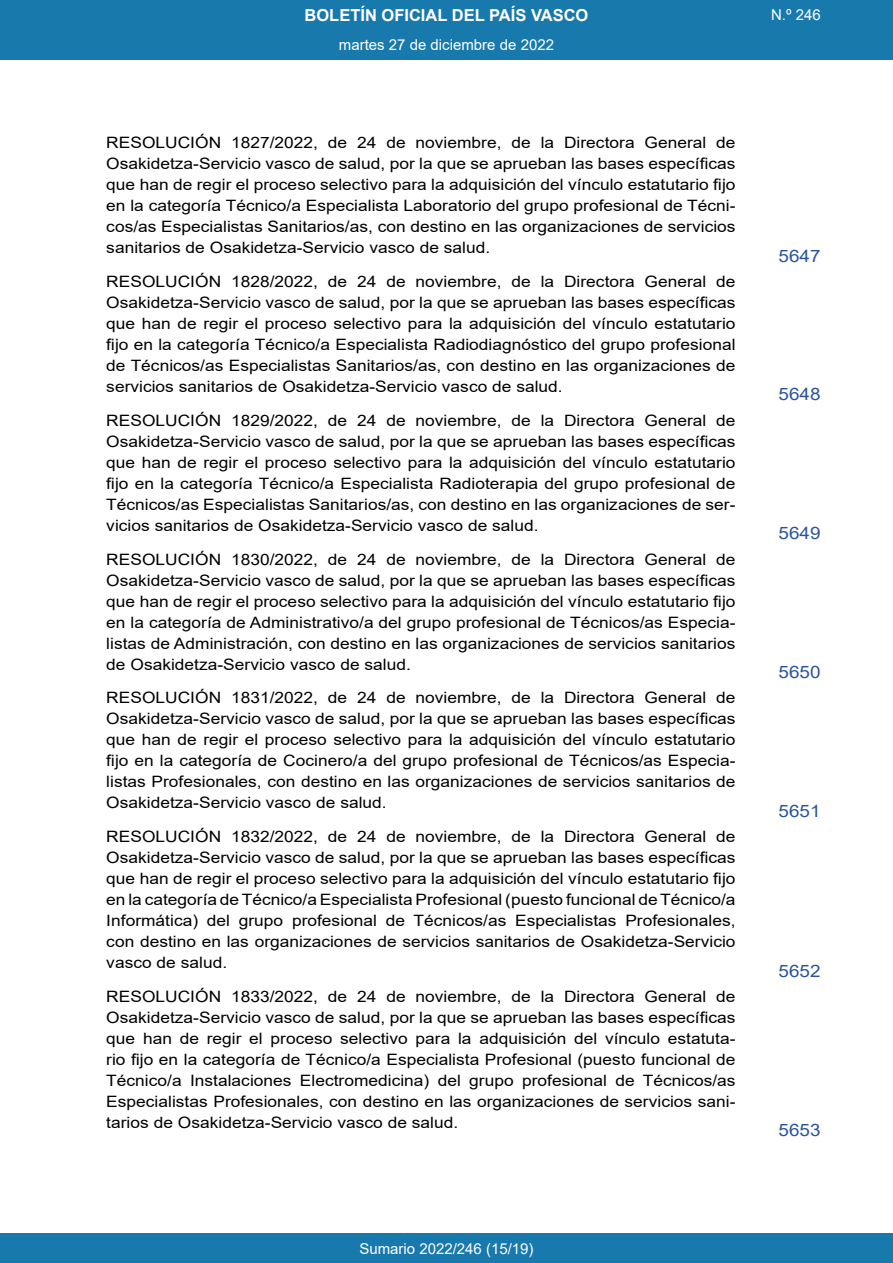
<style>
.page{position:relative;width:893px;height:1263px;background:#fff}
.page>*{position:absolute;margin:0;border:0;box-sizing:border-box;transform-origin:0 0}
.BOPVSumarioOrden{font:17.1px "Arial";color:#29549a;scale:1.11 1}
.t1{font:700 16.5px "Arial";color:#fff}
.BOPVSumarioTitulo{font:15.6px/21px "Arial";color:#000;text-align:justify;scale:1.11 1}
.t2{font:15px "Arial";color:#fff}
</style>
<div class="page">
<div style="left:0;top:1233px;width:893px;height:30px;background:#1879ad"></div>
<div style="left:0;top:0;width:893px;height:60px;background:#1879ad"></div>
<p class="t1" style="left:305px;top:3px;width:285px">BOLETÍN OFICIAL DEL PAÍS VASCO</p>
<p class="t2" style="left:771px;top:5px;width:51px">N.º 246</p>
<p class="t2" style="left:339px;top:35px;width:217px">martes 27 de diciembre de 2022</p>
<p class="BOPVSumarioTitulo" style="left:106px;top:132px;width:568px">RESOLUCIÓN 1827/2022, de 24 de noviembre, de la Directora General de Osakidetza-Servicio vasco de salud, por la que se aprueban las bases específicas que han de regir el proceso selectivo para la adquisición del vínculo estatutario fijo en la categoría Técnico/a Especialista Laboratorio del grupo profesional de Técni&shy;cos/as Especialistas Sanitarios/as, con destino en las organizaciones de servicios sanitarios de Osakidetza-Servicio vasco de salud.</p>
<p class="BOPVSumarioTitulo" style="left:106px;top:271px;width:568px">RESOLUCIÓN 1828/2022, de 24 de noviembre, de la Directora General de Osakidetza-Servicio vasco de salud, por la que se aprueban las bases específicas que han de regir el proceso selectivo para la adquisición del vínculo estatutario fijo en la categoría Técnico/a Especialista Radiodiagnóstico del grupo profesional de Técnicos/as Especialistas Sanitarios/as, con destino en las organizaciones de servicios sanitarios de Osakidetza-Servicio vasco de salud.</p>
<p class="BOPVSumarioTitulo" style="left:106px;top:410px;width:568px">RESOLUCIÓN 1829/2022, de 24 de noviembre, de la Directora General de Osakidetza-Servicio vasco de salud, por la que se aprueban las bases específicas que han de regir el proceso selectivo para la adquisición del vínculo estatutario fijo en la categoría Técnico/a Especialista Radioterapia del grupo profesional de Técnicos/as Especialistas Sanitarios/as, con destino en las organizaciones de ser&shy;vicios sanitarios de Osakidetza-Servicio vasco de salud.</p>
<p class="BOPVSumarioTitulo" style="left:106px;top:548px;width:568px">RESOLUCIÓN 1830/2022, de 24 de noviembre, de la Directora General de Osakidetza-Servicio vasco de salud, por la que se aprueban las bases específicas que han de regir el proceso selectivo para la adquisición del vínculo estatutario fijo en la categoría de Administrativo/a del grupo profesional de Técnicos/as Especia&shy;listas de Administración, con destino en las organizaciones de servicios sanitarios de Osakidetza-Servicio vasco de salud.</p>
<p class="BOPVSumarioTitulo" style="left:106px;top:687px;width:568px">RESOLUCIÓN 1831/2022, de 24 de noviembre, de la Directora General de Osakidetza-Servicio vasco de salud, por la que se aprueban las bases específicas que han de regir el proceso selectivo para la adquisición del vínculo estatutario fijo en la categoría de Cocinero/a del grupo profesional de Técnicos/as Especia&shy;listas Profesionales, con destino en las organizaciones de servicios sanitarios de Osakidetza-Servicio vasco de salud.</p>
<p class="BOPVSumarioTitulo" style="left:106px;top:826px;width:568px">RESOLUCIÓN 1832/2022, de 24 de noviembre, de la Directora General de Osakidetza-Servicio vasco de salud, por la que se aprueban las bases específicas que han de regir el proceso selectivo para la adquisición del vínculo estatutario fijo en la categoría de Técnico/a Especialista Profesional (puesto funcional de Técnico/a Informática) del grupo profesional de Técnicos/as Especialistas Profesionales, con destino en las organizaciones de servicios sanitarios de Osakidetza-Servicio vasco de salud.</p>
<p class="BOPVSumarioTitulo" style="left:106px;top:986px;width:568px">RESOLUCIÓN 1833/2022, de 24 de noviembre, de la Directora General de Osakidetza-Servicio vasco de salud, por la que se aprueban las bases específicas que han de regir el proceso selectivo para la adquisición del vínculo estatuta&shy;rio fijo en la categoría de Técnico/a Especialista Profesional (puesto funcional de Técnico/a Instalaciones Electromedicina) del grupo profesional de Técnicos/as Especialistas Profesionales, con destino en las organizaciones de servicios sani&shy;tarios de Osakidetza-Servicio vasco de salud.</p>
<p class="t2" style="left:359px;top:1238px;width:176px">Sumario 2022/246 (15/19)</p>
<p class="BOPVSumarioOrden" style="left:778px;top:244px;width:39px">5647</p>
<p class="BOPVSumarioOrden" style="left:778px;top:383px;width:39px">5648</p>
<p class="BOPVSumarioOrden" style="left:778px;top:521px;width:39px">5649</p>
<p class="BOPVSumarioOrden" style="left:778px;top:660px;width:39px">5650</p>
<p class="BOPVSumarioOrden" style="left:778px;top:799px;width:39px">5651</p>
<p class="BOPVSumarioOrden" style="left:778px;top:959px;width:39px">5652</p>
<p class="BOPVSumarioOrden" style="left:778px;top:1119px;width:39px">5653</p>
</div>
